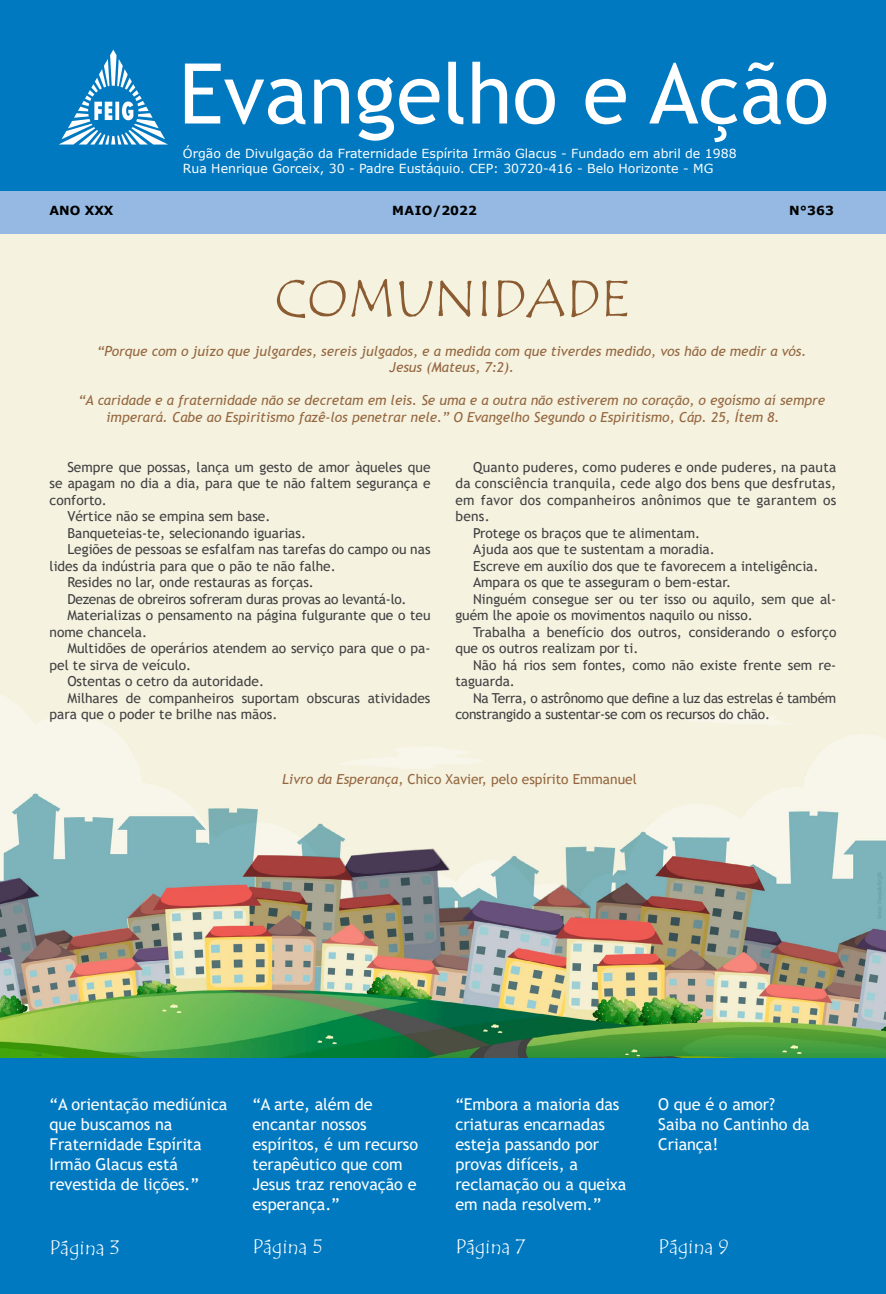
<style>
.page{position:relative;width:886px;height:1294px;background:#fff}
.page>*{position:absolute;margin:0;border:0;box-sizing:border-box;transform-origin:0 0}
.t1{font:83.75px "Trebuchet MS";color:#fff}
.t2{font:52.5px "Tempus Sans ITC";color:#8b5b32}
.t3{font:20px "Tempus Sans ITC";color:#fff}
.t4{font:16.25px/20px "Trebuchet MS";letter-spacing:-.005em;color:#fff}
.t5{font:13.75px "Trebuchet MS";color:#414042}
.t6{font:italic 13.75px/16.5px "Trebuchet MS";color:#94663f;text-align:center}
.t7{font:13.75px "Trebuchet MS";letter-spacing:-.02em;color:#414042}
.t8{font:13.75px "Trebuchet MS";letter-spacing:.02em;color:#414042}
.t9{font:13.75px "Trebuchet MS";color:#94663f}
.t10{font:12.5px/15px "Verdana";color:#fff}
.t11{font:700 12.5px "Verdana";color:#000}
.s1{font-style:italic}
</style>
<div class="page">
<img style="left:0;top:234px;width:886px;height:824px">
<div style="left:0;top:0;width:886px;height:196px;background:#0079c1"></div>
<div style="left:0;top:191px;width:886px;height:43px;background:#95b9e2"></div>
<svg style="left:60px;top:50px;width:107px;height:94px"></svg>
<div style="left:0;top:1058px;width:886px;height:235px;background:#0079c1"></div>
<h1 class="t1" style="left:179px;top:41px;width:652px">Evangelho e Ação</h1>
<p class="t10" style="left:183px;top:146px;width:555px">Órgão de Divulgação da Fraternidade Espírita Irmão Glacus - Fundado em abril de 1988<br>Rua Henrique Gorceix, 30 - Padre Eustáquio. CEP: 30720-416 - Belo Horizonte - MG</p>
<p class="t11" style="left:50px;top:202px;width:65px">ANO XXX</p>
<p class="t11" style="left:392px;top:202px;width:86px">MAIO/2022</p>
<p class="t11" style="left:789px;top:202px;width:46px">N°363</p>
<h2 class="t2" style="left:275px;top:265px;width:356px">COMUNIDADE</h2>
<p class="t6" style="left:97px;top:342px;width:711px">“Porque com o juízo que julgardes, sereis julgados, e a medida com que tiverdes medido, vos hão de medir a vós.<br>Jesus (Mateus, 7:2).</p>
<p class="t6" style="left:106px;top:392px;width:720px;text-align:left;text-indent:-28px">“A caridade e a fraternidade não se decretam em leis. Se uma e a outra não estiverem no coração, o egoísmo aí sempre imperará. Cabe ao Espiritismo fazê-los penetrar nele.” O Evangelho Segundo o Espiritismo, Cáp. 25, Ítem 8.</p>
<p class="t5" style="left:67px;top:458px;width:365px">Sempre que possas, lança um gesto de amor àqueles que</p>
<p class="t5" style="left:50px;top:475px;width:382px">se apagam no dia a dia, para que te não faltem segurança e</p>
<p class="t5" style="left:50px;top:491px;width:59px">conforto.</p>
<p class="t5" style="left:67px;top:508px;width:205px">Vértice não se empina sem base.</p>
<p class="t5" style="left:67px;top:524px;width:240px">Banqueteias-te, selecionando iguarias.</p>
<p class="t5" style="left:67px;top:541px;width:365px">Legiões de pessoas se esfalfam nas tarefas do campo ou nas</p>
<p class="t5" style="left:50px;top:557px;width:288px">lides da indústria para que o pão te não falhe.</p>
<p class="t5" style="left:67px;top:574px;width:248px">Resides no lar, onde restauras as forças.</p>
<p class="t7" style="left:67px;top:590px;width:341px">Dezenas de obreiros sofreram duras provas ao levantá-lo.</p>
<p class="t5" style="left:67px;top:607px;width:365px">Materializas o pensamento na página fulgurante que o teu</p>
<p class="t5" style="left:50px;top:623px;width:99px">nome chancela.</p>
<p class="t5" style="left:67px;top:640px;width:365px">Multidões de operários atendem ao serviço para que o pa-</p>
<p class="t5" style="left:50px;top:656px;width:143px">pel te sirva de veículo.</p>
<p class="t5" style="left:67px;top:673px;width:198px">Ostentas o cetro da autoridade.</p>
<p class="t5" style="left:67px;top:689px;width:365px">Milhares de companheiros suportam obscuras atividades</p>
<p class="t5" style="left:50px;top:706px;width:229px">para que o poder te brilhe nas mãos.</p>
<p class="t8" style="left:473px;top:458px;width:365px">Quanto puderes, como puderes e onde puderes, na pauta</p>
<p class="t8" style="left:455px;top:475px;width:382px">da consciência tranquila, cede algo dos bens que desfrutas,</p>
<p class="t8" style="left:455px;top:491px;width:382px">em favor dos companheiros anônimos que te garantem os</p>
<p class="t5" style="left:455px;top:508px;width:36px">bens.</p>
<p class="t5" style="left:473px;top:524px;width:229px">Protege os braços que te alimentam.</p>
<p class="t5" style="left:473px;top:541px;width:243px">Ajuda aos que te sustentam a moradia.</p>
<p class="t5" style="left:473px;top:557px;width:347px">Escreve em auxílio dos que te favorecem a inteligência.</p>
<p class="t5" style="left:473px;top:574px;width:259px">Ampara os que te asseguram o bem-estar.</p>
<p class="t5" style="left:473px;top:590px;width:365px">Ninguém consegue ser ou ter isso ou aquilo, sem que al-</p>
<p class="t5" style="left:455px;top:607px;width:299px">guém lhe apoie os movimentos naquilo ou nisso.</p>
<p class="t5" style="left:473px;top:623px;width:365px">Trabalha a benefício dos outros, considerando o esforço</p>
<p class="t5" style="left:455px;top:640px;width:184px">que os outros realizam por ti.</p>
<p class="t5" style="left:473px;top:656px;width:365px">Não há rios sem fontes, como não existe frente sem re-</p>
<p class="t5" style="left:455px;top:673px;width:61px">taguarda.</p>
<p class="t7" style="left:473px;top:689px;width:365px">Na Terra, o astrônomo que define a luz das estrelas é também</p>
<p class="t7" style="left:455px;top:706px;width:316px">constrangido a sustentar-se com os recursos do chão.</p>
<p class="t9" style="left:282px;top:770px;width:356px"><span class="s1">Livro da Esperança</span>, Chico Xavier, pelo espírito Emmanuel</p>
<p class="t4" style="left:50px;top:1093px;width:179px">“A orientação mediúnica que buscamos na<br>Fraternidade Espírita<br>Irmão Glacus está revestida de lições.”</p>
<h3 class="t3" style="left:50px;top:1234px;width:71px">Página 3</h3>
<p class="t4" style="left:252px;top:1093px;width:167px">“A arte, além de encantar nossos espíritos, é um recurso terapêutico que com<br>Jesus traz renovação e esperança.”</p>
<h3 class="t3" style="left:252px;top:1233px;width:72px">Página 5</h3>
<p class="t4" style="left:455px;top:1093px;width:173px">“Embora a maioria das criaturas encarnadas esteja passando por provas difíceis, a reclamação ou a queixa em nada resolvem.”</p>
<h3 class="t3" style="left:455px;top:1233px;width:72px">Página 7</h3>
<p class="t4" style="left:658px;top:1093px;width:153px">O que é o amor?<br>Saiba no Cantinho da<br>Criança!</p>
<h3 class="t3" style="left:658px;top:1233px;width:72px">Página 9</h3>
</div>
